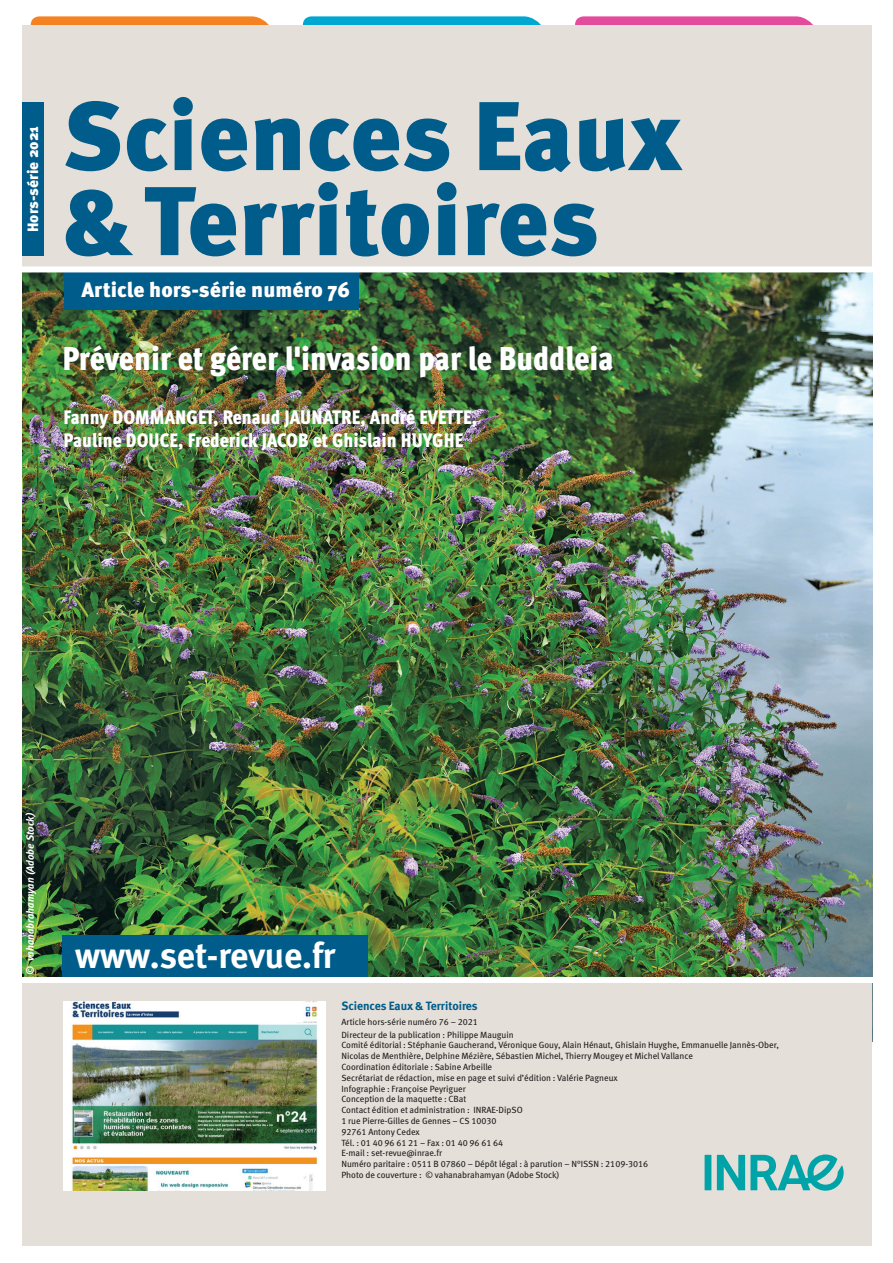
<style>
.page{position:relative;width:893px;height:1263px;background:#fff}
.page>*{position:absolute;margin:0;border:0;box-sizing:border-box;transform-origin:0 0}
.t1{font:900 97.5px/85.1px "Meta OT";color:#005c8a}
.t2{font:36px "Meta Bold LF";color:#fff}
.t3{font:900 33px "Meta Cond OT";color:#fff}
.t4{font:900 21px "Meta OT";color:#fff}
.t5{font:900 19.5px/23.4px "Meta Cond OT";color:#fff}
.t6{font:900 15px "Meta OT";color:#fff}
.t7{font:12px "Meta Bold LF";color:#005c8a}
.t8{font:italic 10.5px "Meta Bold LF";color:#fff}
.t9{font:9px/10.8px "Meta Book LF";color:#231f20}
</style>
<div class="page">
<img style="left:23px;top:272px;width:849px;height:705px">
<div style="left:23px;top:979px;width:849px;height:267px;background:#e4e0d9"></div>
<svg style="left:31px;top:16px;width:782px;height:9px;background:#ac9096"></svg>
<div style="left:23px;top:25px;width:849px;height:242px;background:#e4e0d9"></div>
<div style="left:23px;top:103px;width:21px;height:153px;background:#005c8a"></div>
<div style="left:62px;top:935px;width:305px;height:42px;background:#005c8a"></div>
<div style="left:64px;top:272px;width:295px;height:38px;background:#005c8a"></div>
<div style="left:5px;top:266px;width:888px;height:6px;background:#fff"></div>
<div style="left:16px;top:977px;width:877px;height:6px;background:#fff"></div>
<img style="left:64px;top:1001px;width:262px;height:190px">
<div style="left:215px;top:1003px;width:88px;height:20px;background:#fff"></div>
<div style="left:705px;top:1155px;width:6px;height:35px;background:#00a3a7"></div>
<svg style="left:717px;top:1154px;width:127px;height:37px"></svg>
<h3 class="t6" style="left:24px;top:232px;width:108px;rotate:-90deg">Hors-série 2021</h3>
<h1 class="t1" style="left:62px;top:97px;width:620px">Sciences Eaux &amp;Territoires</h1>
<h3 class="t4" style="left:81px;top:276px;width:270px">Article hors-série numéro 76</h3>
<h3 class="t3" style="left:62px;top:337px;width:553px">Prévenir et gérer l'invasion par le Buddleia</h3>
<h3 class="t5" style="left:64px;top:406px;width:415px">Fanny dommanget, renaud jaunatre, andré evette, pauline douce, frederick jacob et ghislain huyghe</h3>
<p class="t8" style="left:24px;top:975px;width:164px;rotate:-90deg">© vahanabrahamyan (Adobe Stock)</p>
<h2 class="t2" style="left:75px;top:933px;width:262px">www.set-revue.fr</h2>
<h3 class="t7" style="left:341px;top:998px;width:138px">Sciences Eaux &amp; Territoires</h3>
<p class="t9" style="left:341px;top:1015px;width:174px;line-height:12.9px">Article hors-série numéro 76 – 2021<br>Directeur de la publication : Philippe Mauguin</p>
<p class="t9" style="left:341px;top:1040px;width:439px">Comité éditorial : Stéphanie Gaucherand, Véronique Gouy, Alain Hénaut, Ghislain Huyghe, Emmanuelle Jannès-Ober, Nicolas de Menthière, Delphine Mézière, Sébastien Michel, Thierry Mougey et Michel Vallance<br>Coordination éditoriale : Sabine Arbeille<br>Secrétariat de rédaction, mise en page et suivi d’édition : Valérie Pagneux<br>Infographie : Françoise Peyriguer<br>Conception de la maquette : CBat<br>Contact édition et administration : INRAE-DipSO<br>1 rue Pierre-Gilles de Gennes – CS 10030<br>92761 Antony Cedex<br>Tél. : 01 40 96 61 21 – Fax : 01 40 96 61 64<br>E-mail : set-revue@inrae.fr<br>Numéro paritaire : 0511 B 07860 – Dépôt légal : à parution – N°ISSN : 2109-3016<br>Photo de couverture : © vahanabrahamyan (Adobe Stock)</p>
</div>
